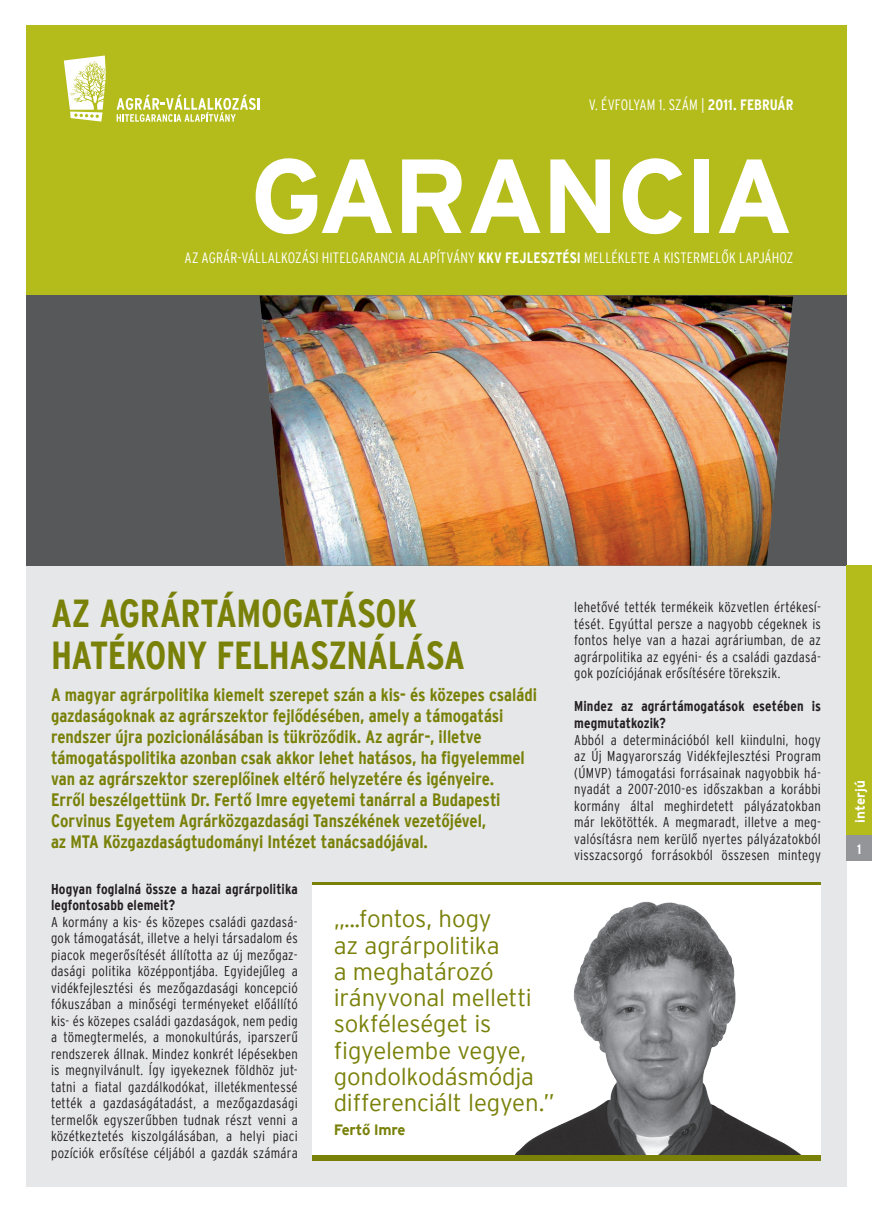
<style>
.page{position:relative;width:872px;height:1212px;background:#fff}
.page>*{position:absolute;margin:0;border:0;box-sizing:border-box;transform-origin:0 0}
.t1{font:105px "Interstate Bold HU";letter-spacing:-.035em;color:#fff}
.t2{font:39px/42px "Interstate Bold Condensed HU";color:#798109}
.t3{font:24px/26.2px "Interstate Light HU";letter-spacing:-.01em;color:#798109}
.t4{font:18px/21px "Interstate Bold Condensed HU";letter-spacing:-.005em;color:#798109}
.t5{font:15px "Interstate Light Condensed HU";letter-spacing:.005em;color:#fff}
.t6{font:15px "Interstate Bold HU";letter-spacing:-.03em;color:#798109}
.t7{font:14.25px/16.5px "Interstate Light Condensed HU";letter-spacing:.015em;color:#231f20;text-align:justify}
.t8{font:14.25px/16.5px "Interstate Bold Condensed HU";letter-spacing:.005em;color:#231f20}
.t9{font:13.5px "Interstate Bold HU";letter-spacing:.01em;color:#fff}
.t10{font:13.5px "Interstate Bold Condensed HU";color:#fff}
.s1{font-family:"Interstate Bold Condensed HU"}
</style>
<div class="page">
<div style="left:26px;top:26px;width:820px;height:1160px;background:#e6e7e9"></div>
<div style="left:26px;top:26px;width:820px;height:270px;background:#b3bc1b"></div>
<div style="left:26px;top:296px;width:820px;height:270px;background:#57585a"></div>
<svg style="left:117px;top:95px;width:142px;height:27px"></svg>
<svg style="left:64px;top:56px;width:42px;height:66px"></svg>
<img style="left:259px;top:296px;width:534px;height:270px">
<div style="left:846px;top:566px;width:26px;height:270px;background:#b3bc1b"></div>
<div style="left:846px;top:836px;width:26px;height:25px;background:#939598"></div>
<div style="left:313px;top:882px;width:508px;height:279px;background:#fff"></div>
<img style="left:515px;top:901px;width:287px;height:254px">
<div style="left:313px;top:1155px;width:508px;height:6px;background:#798109"></div>
<hr style="left:313px;top:882px;width:508px;height:3px;background:#798109">
<p class="t5" style="left:589px;top:96px;width:206px">V. ÉVFOLYAM 1. SZÁM | <span class="s1">2011. február</span></p>
<h1 class="t1" style="left:250px;top:137px;width:545px">GARANCIA</h1>
<p class="t5" style="left:184px;top:249px;width:610px">AZ AGRÁR-VÁLLALKOZÁSI HITELGARANCIA ALAPÍTVÁNY <span class="s1">KKV FEJLESZTÉSI</span> MELLÉKLETE A KISTERMELŐK LAPJÁHOZ</p>
<h2 class="t2" style="left:51px;top:592px;width:364px">Az agrártámogatások haték</h2>
<h2 class="t2" style="left:145px;top:634px;width:91px">ony felhasz</h2>
<h2 class="t2" style="left:346px;top:634px;width:100px">nálása</h2>
<p class="t4" style="left:51px;top:684px;width:487px">A magyar agrárpolitika kiemelt szerepet szán a kis- és közepes családi gazdaságoknak az agrárszektor fejlődésében, amely a támogatási rendszer újra pozicionálásában is tükröződik. Az agrár-, illetve támogatáspolitika azonban csak akkor lehet hatásos, ha figyelemmel van az agrárszektor szereplőinek eltérő helyzetére és igényeire.<br>Erről beszélgettünk Dr. Fertő Imre egyetemi tanárral a Budapesti Corvinus Egyetem Agrárközgazdasági Tanszékének vezetőjével,<br>az MTA Közgazdaságtudományi Intézet tanácsadójával.</p>
<p class="t8" style="left:51px;top:880px;width:248px">Hogyan foglalná össze a hazai agrárpolitika legfontosabb elemeit?</p>
<p class="t7" style="left:51px;top:913px;width:248px">A kormány a kis- és közepes családi gazdasá&shy;gok támogatását, illetve a helyi társadalom és piacok megerősítését állította az új mezőgaz&shy;dasági politika középpontjába. Egyidejűleg a vidékfejlesztési és mezőgazdasági koncepció fókuszában a minőségi terményeket előállító kis- és közepes családi gazdaságok, nem pedig a tömegtermelés, a monokultúrás, iparszerű rendszerek állnak. Mindez konkrét lépésekben is megnyilvánult. Így igyekeznek földhöz jut&shy;tatni a fiatal gazdálkodókat, illetékmentessé tették a gazdaságátadást, a mezőgazdasági termelők egyszerűbben tudnak részt venni a közétkeztetés kiszolgálásában, a helyi piaci pozíciók erősítése céljából a gazdák számára</p>
<h3 class="t3" style="left:334px;top:905px;width:222px">„...fontos, hogy<br>az agrárpolitika<br>a meghatározó irányvonal melletti sokféleséget is figyelembe vegye, gondolkodásmódja differenciált legyen.”</h3>
<p class="t6" style="left:334px;top:1121px;width:73px">Fertő Imre</p>
<p class="t7" style="left:574px;top:599px;width:248px">lehetővé tették termékeik közvetlen értékesí&shy;tését. Egyúttal persze a nagyobb cégeknek is fontos helye van a hazai agráriumban, de az agrárpolitika az egyéni- és a családi gazdasá&shy;gok pozíciójának erősítésére törekszik.</p>
<p class="t8" style="left:574px;top:698px;width:248px">Mindez az agrártámogatások esetében is megmutatkozik?</p>
<p class="t7" style="left:574px;top:731px;width:248px">Abból a determinációból kell kiindulni, hogy az Új Magyarország Vidékfejlesztési Program (ÚMVP) támogatási forrásainak nagyobbik há&shy;nyadát a 2007-2010-es időszakban a korábbi kormány által meghirdetett pályázatokban már lekötötték. A megmaradt, illetve a meg&shy;valósításra nem kerülő nyertes pályázatokból visszacsorgó forrásokból összesen mintegy</p>
<p class="t9" style="left:852px;top:823px;width:44px;rotate:-90deg">interjú</p>
<p class="t10" style="left:857px;top:841px;width:6px">1</p>
</div>
